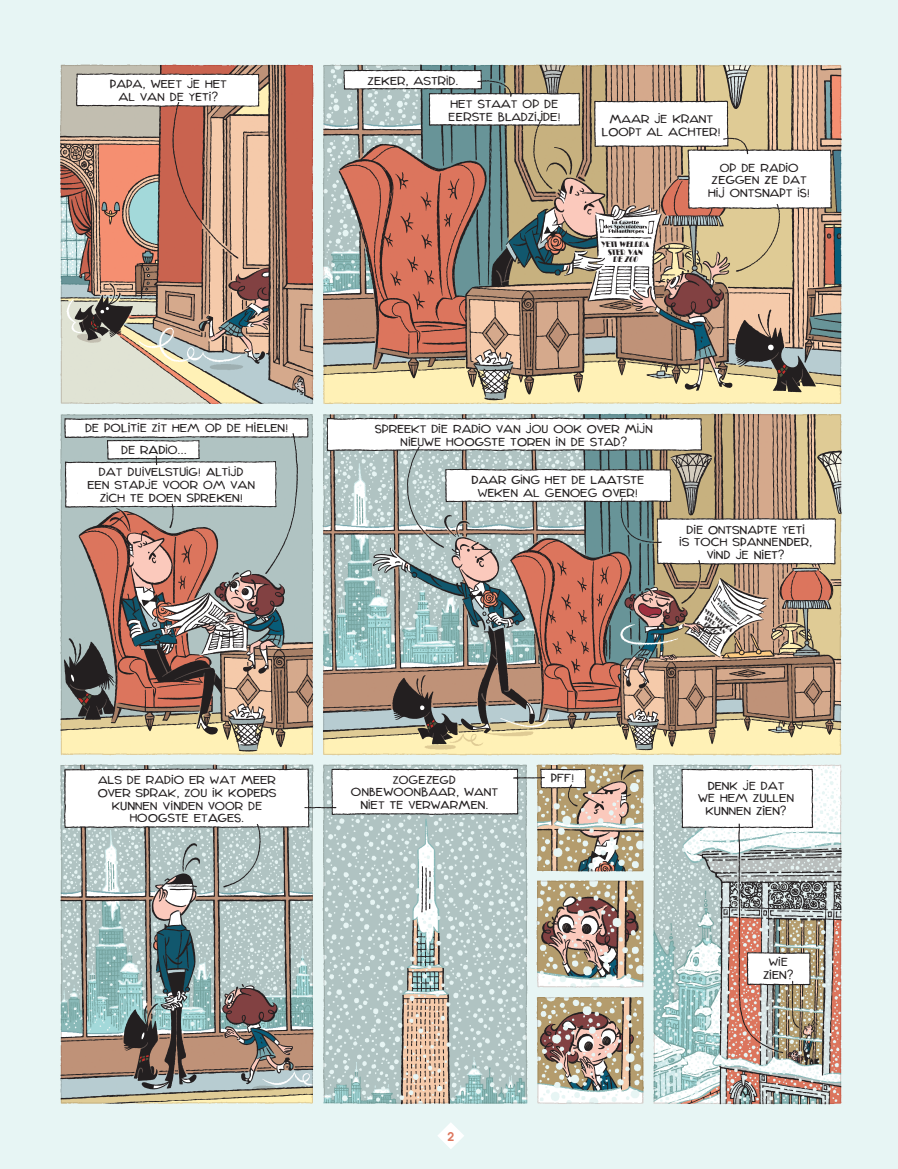
<style>
.page{position:relative;width:898px;height:1169px;background:#fff}
.page>*{position:absolute;margin:0;border:0;box-sizing:border-box;transform-origin:0 0}
.t1{font:15.75px/12.8px "Astrid Bromure";color:#231f20;text-align:center}
.t2{font:600 12px "Avant Garde";color:#dd765d}
.t3{font:7.5px/7.5px "Broadway Condensed";color:#231f20;text-align:center}
.t4{font:5.4px/5.4px "Broadway Condensed";color:#231f20;text-align:center}
.s1{font-style:italic}
</style>
<div class="page">
<img style="left:0;top:0;width:898px;height:1168px">
<img style="left:584px;top:190px;width:82px;height:50px">
<img style="left:691px;top:574px;width:87px;height:65px">
<svg style="left:437px;top:1121px;width:27px;height:28px"></svg>
<p class="t1" style="left:110px;top:77px;width:119px">PAPA, WEET JE HET<br>AL VAN DE YETI?</p>
<p class="t1" style="left:85px;top:420px;width:205px">DE POLITIE ZIT HEM OP DE HIELEN!</p>
<p class="t1" style="left:87px;top:465px;width:170px">DAT DUIVELSTUIG! ALTIJD<br>EEN STAPJE VOOR OM VAN<br>ZICH TE DOEN SPREKEN!</p>
<p class="t1" style="left:121px;top:442px;width:68px">DE RADIO…</p>
<p class="t1" style="left:367px;top:73px;width:93px">ZEKER, ASTRID.</p>
<p class="t1" style="left:448px;top:96px;width:114px;text-align:left">HET STAAT OP DE<br>EERSTE BLADZIJDE!</p>
<p class="t1" style="left:602px;top:112px;width:121px">MAAR JE KRANT<br>LOOPT AL ACHTER!</p>
<p class="t3" style="left:602px;top:241px;width:50px">YETI WELDRA<br>STER VAN<br>DE <span class="s1">ZOO</span></p>
<p class="t1" style="left:708px;top:160px;width:104px">OP DE RADIO<br>ZEGGEN ZE DAT<br>HIJ ONTSNAPT IS!</p>
<p class="t1" style="left:375px;top:421px;width:279px">SPREEKT DIE RADIO VAN JOU OOK OVER MIJN<br>NIEUWE HOOGSTE TOREN IN DE STAD?</p>
<p class="t1" style="left:471px;top:472px;width:174px">DAAR GING HET DE LAATSTE<br>WEKEN AL GENOEG OVER!</p>
<p class="t1" style="left:679px;top:522px;width:135px">DIE ONTSNAPTE YETI<br>IS TOCH SPANNENDER,<br>VIND JE NIET?</p>
<p class="t4" style="left:706px;top:607px;width:36px;rotate:37deg">YETI WELDRA<br>STER VAN<br>DE <span class="s1">ZOO</span></p>
<p class="t1" style="left:98px;top:772px;width:180px">ALS DE RADIO ER WAT MEER<br>OVER SPRAK, ZOU IK KOPERS<br>KUNNEN VINDEN VOOR DE<br>HOOGSTE ETAGES.</p>
<p class="t1" style="left:351px;top:772px;width:149px">ZOGEZEGD<br>ONBEWOONBAAR, WANT<br>NIET TE VERWARMEN.</p>
<p class="t1" style="left:551px;top:771px;width:25px">PFF!</p>
<p class="t2" style="left:447px;top:1128px;width:8px">2</p>
<p class="t1" style="left:698px;top:778px;width:98px">DENK JE DAT<br>WE HEM ZULLEN<br>KUNNEN ZIEN?</p>
<p class="t1" style="left:763px;top:954px;width:32px">WIE<br>ZIEN?</p>
</div>
